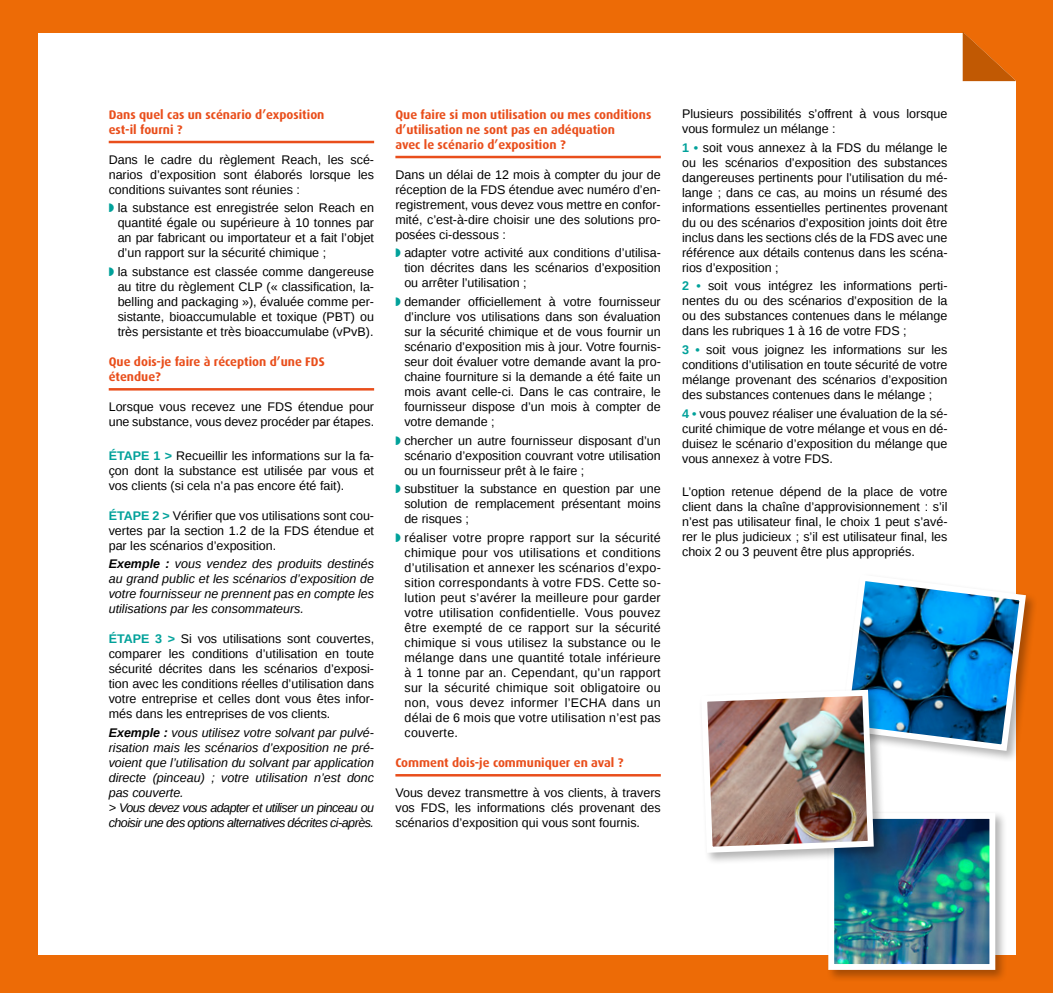
<style>
.page{position:relative;width:1053px;height:993px;background:#fff}
.page>*{position:absolute;margin:0;border:0;box-sizing:border-box;transform-origin:0 0}
.t1{font:12.5px/15px "Liberation Sans";color:#000;text-align:justify}
.t2{font:italic 12.5px/15px "Liberation Sans";color:#000;text-align:justify}
.t3{font:700 12.5px/15px "Dax";color:#e94e1b}
.t4{font:700 12.5px "Liberation Sans";color:#00a19a}
.s1{font-weight:700;color:#00a19a}
.s2{font-weight:700}
</style>
<div class="page">
<div style="left:0;top:0;width:1052px;height:992px;background:#ed6b06"></div>
<div style="left:38px;top:34px;width:977px;height:920px;background:#fff"></div>
<svg style="left:961px;top:32px;width:55px;height:53px;background:#da721e"></svg>
<hr style="left:109px;top:141px;width:265px;height:2px;background:#e94e1b">
<hr style="left:109px;top:388px;width:265px;height:2px;background:#e94e1b">
<hr style="left:395px;top:156px;width:265px;height:2px;background:#e94e1b">
<hr style="left:395px;top:773px;width:265px;height:3px;background:#e94e1b">
<div style="left:837px;top:571px;width:200px;height:190px;background:#000;opacity:.3"></div>
<div style="left:825px;top:809px;width:182px;height:172px;background:#000;opacity:.3"></div>
<img style="left:835px;top:855px;width:153px;height:107px">
<div style="left:828px;top:812px;width:167px;height:157px;border:6px solid #fff"></div>
<div style="left:698px;top:686px;width:187px;height:178px;background:#000;opacity:.3"></div>
<img style="left:698px;top:571px;width:331px;height:284px">
<p class="t3" style="left:109px;top:107px;width:217px">Dans quel cas un scénario d’exposition est-il fourni ?</p>
<p class="t1" style="left:109px;top:152px;width:267px">Dans le cadre du règlement Reach, les scé&shy;narios d’exposition sont élaborés lorsque les conditions suivantes sont réunies :</p>
<p class="t1" style="left:118px;top:201px;width:258px">la substance est enregistrée selon Reach en quantité égale ou supérieure à 10 tonnes par an par fabricant ou importateur et a fait l’objet d’un rapport sur la sécurité chimique ;</p>
<p class="t1" style="left:118px;top:264px;width:258px">la substance est classée comme dangereuse au titre du règlement CLP (« classification, la&shy;belling and packaging »), évaluée comme per&shy;sistante, bioaccumulable et toxique (PBT) ou très persistante et très bioaccumulabe (vPvB).</p>
<p class="t3" style="left:109px;top:354px;width:217px">Que dois-je faire à réception d’une FDS étendue?</p>
<p class="t1" style="left:109px;top:399px;width:267px">Lorsque vous recevez une FDS étendue pour une substance, vous devez procéder par étapes.</p>
<p class="t4" style="left:109px;top:446px;width:18px">ÉTAPE</p>
<p class="t1" style="left:109px;top:448px;width:267px;text-indent:45px"><span class="s1">1 &gt;</span> recueillir les informations sur la fa&shy;çon dont la substance est utilisée par vous et vos clients (si cela n’a pas encore été fait).</p>
<p class="t4" style="left:109px;top:506px;width:18px">ÉTAPE</p>
<p class="t1" style="left:109px;top:508px;width:267px;text-indent:44px"><span class="s1">2 &gt;</span> vérifier que vos utilisations sont cou&shy;vertes par la section 1.2 de la FDS étendue et par les scénarios d’exposition.</p>
<p class="t2" style="left:109px;top:556px;width:267px"><span class="s2">Exemple :</span> vous vendez des produits destinés au grand public et les scénarios d’exposition de votre fournisseur ne prennent pas en compte les utilisations par les consommateurs.</p>
<p class="t4" style="left:109px;top:630px;width:18px">ÉTAPE</p>
<p class="t1" style="left:109px;top:631px;width:267px;text-indent:46px"><span class="s1">3 &gt;</span> s i vos utilisations sont couvertes, comparer les conditions d’utilisation en toute sécurité décrites dans les scénarios d’exposi&shy;tion avec les conditions réelles d’utilisation dans votre entreprise et celles dont vous êtes infor&shy;més dans les entreprises de vos clients.</p>
<p class="t2" style="left:109px;top:724px;width:267px;text-align:left"><span class="s2">Exemple :</span> vous utilisez votre solvant par pulvé&shy;risation mais les scénarios d’exposition ne pré&shy;voient que l’utilisation du solvant par application directe (pinceau) ; votre utilisation n’est donc pas couverte.<br>&gt; vous devez vous adapter et utiliser un pinceau ou choisir une des options alternatives décrites ci-après.</p>
<p class="t3" style="left:395px;top:107px;width:257px">Que faire si mon utilisation ou mes conditions d’utilisation ne sont pas en adéquation<br>avec le scénario d’exposition ?</p>
<p class="t1" style="left:395px;top:167px;width:267px">Dans un délai de 12 mois à compter du jour de réception de la FDS étendue avec numéro d’en&shy;registrement, vous devez vous mettre en confor&shy;mité, c’est-à-dire choisir une des solutions pro&shy;posées ci-dessous :</p>
<p class="t1" style="left:404px;top:246px;width:258px">adapter votre activité aux conditions d’utilisa&shy;tion décrites dans les scénarios d’exposition ou arrêter l’utilisation ;</p>
<p class="t1" style="left:404px;top:294px;width:258px">demander officiellement à votre fournisseur d’inclure vos utilisations dans son évaluation sur la sécurité chimique et de vous fournir un scénario d’exposition mis à jour. Votre fournis&shy;seur doit évaluer votre demande avant la pro&shy;chaine fourniture si la demande a été faite un mois avant celle-ci. Dans le cas contraire, le fournisseur dispose d’un mois à compter de votre demande ;</p>
<p class="t1" style="left:404px;top:433px;width:258px">chercher un autre fournisseur disposant d’un scénario d’exposition couvrant votre utilisation ou un fournisseur prêt à le faire ;</p>
<p class="t1" style="left:404px;top:481px;width:258px">substituer la substance en question par une solution de remplacement présentant moins de risques ;</p>
<p class="t1" style="left:404px;top:530px;width:258px">réaliser votre propre rapport sur la sécurité chimique pour vos utilisations et conditions d’utilisation et annexer les scénarios d’expo&shy;sition correspondants à votre FDS. Cette so&shy;lution peut s’avérer la meilleure pour garder votre utilisation confidentielle. Vous pouvez être exempté de ce rapport sur la sécurité chimique si vous utilisez la substance ou le mélange dans une quantité totale inférieure à 1 tonne par an. Cependant, qu’un rapport sur la sécurité chimique soit obligatoire ou non, vous devez informer l’ECHA dans un délai de 6 mois que votre utilisation n’est pas couverte.</p>
<p class="t3" style="left:395px;top:754px;width:229px">Comment dois-je communiquer en aval ?</p>
<p class="t1" style="left:395px;top:785px;width:267px">Vous devez transmettre à vos clients, à travers vos FDS, les informations clés provenant des scénarios d’exposition qui vous sont fournis.</p>
<p class="t1" style="left:682px;top:107px;width:267px">Plusieurs possibilités s’offrent à vous lorsque vous formulez un mélange :</p>
<p class="t1" style="left:682px;top:140px;width:267px"><span class="s1">1 •</span> soit vous annexez à la FDS du mélange le ou les scénarios d’exposition des substances dangereuses pertinents pour l’utilisation du mé&shy;lange ; dans ce cas, au moins un résumé des informations essentielles pertinentes provenant du ou des scénarios d’exposition joints doit être inclus dans les sections clés de la FDS avec une référence aux détails contenus dans les scéna&shy;rios d’exposition ;</p>
<p class="t1" style="left:682px;top:279px;width:267px"><span class="s1">2 •</span> soit vous intégrez les informations perti&shy;nentes du ou des scénarios d’exposition de la ou des substances contenues dans le mélange dans les rubriques 1 à 16 de votre FDS ;</p>
<p class="t1" style="left:682px;top:342px;width:267px"><span class="s1">3 •</span> soit vous joignez les informations sur les conditions d’utilisation en toute sécurité de votre mélange provenant des scénarios d’exposition des substances contenues dans le mélange ;</p>
<p class="t1" style="left:682px;top:406px;width:267px"><span class="s1">4 •</span> vous pouvez réaliser une évaluation de la sé&shy;curité chimique de votre mélange et vous en dé&shy;duisez le scénario d’exposition du mélange que vous annexez à votre FDS.</p>
<p class="t1" style="left:682px;top:484px;width:267px">L’option retenue dépend de la place de votre client dans la chaîne d’approvisionnement : s’il n’est pas utilisateur final, le choix 1 peut s’avé&shy;rer le plus judicieux ; s’il est utilisateur final, les choix 2 ou 3 peuvent être plus appropriés.</p>
</div>
